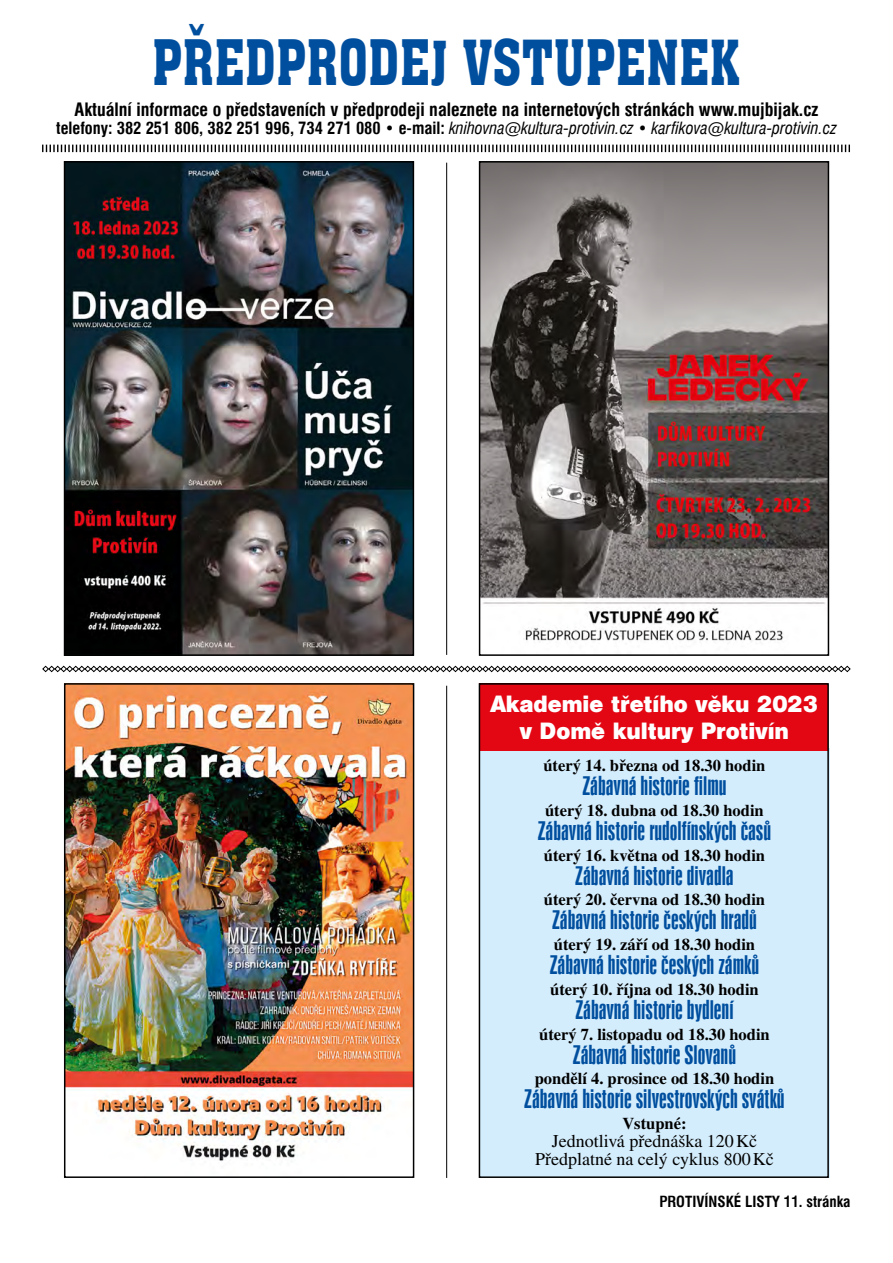
<style>
.page{position:relative;width:893px;height:1263px;background:#fff}
.page>*{position:absolute;margin:0;border:0;box-sizing:border-box;transform-origin:0 0}
.t1{font:61.05px "Aachen AT";color:#004f9f;scale:.81 1}
.t2{font:24px "Swiss 924 AT Regular B";color:#004f9f}
.t3{font:21px/27px "Swiss 721 AT Black No 2";color:#fff;text-align:center}
.t4{font:700 condensed 18px "Swiss 721 AT";color:#000}
.t5{font:18px/18px "Times CE";color:#000;text-align:center}
.t6{font:700 16.5px "Times CE";color:#000}
.t7{font:italic condensed 16.5px "Swiss 721 AT";color:#000}
.t8{font:700 condensed 15px "Swiss 721 AT";color:#000}
.s1{font-weight:700;font-style:normal}
.s2{font-style:normal}
</style>
<div class="page">
<svg style="left:42px;top:144px;width:808px;height:9px"></svg>
<svg style="left:42px;top:665px;width:809px;height:7px"></svg>
<img style="left:67px;top:164px;width:344px;height:489px">
<div style="left:64px;top:161px;width:350px;height:495px;border:2px solid #000"></div>
<hr style="left:446px;top:163px;width:1px;height:492px;background:#000">
<img style="left:67px;top:686px;width:344px;height:475px">
<div style="left:64px;top:683px;width:350px;height:495px;border:2px solid #000"></div>
<hr style="left:446px;top:686px;width:1px;height:492px;background:#000">
<div style="left:479px;top:748px;width:350px;height:430px;background:#d4edfc"></div>
<div style="left:479px;top:683px;width:348px;height:67px;background:#e30613"></div>
<div style="left:479px;top:683px;width:350px;height:495px;border:2px solid #000"></div>
<img style="left:482px;top:164px;width:344px;height:478px">
<div style="left:479px;top:161px;width:350px;height:495px;border:2px solid #000"></div>
<h1 class="t1" style="left:152px;top:24px;width:727px">PŘEDPRODEJ VSTUPENEK</h1>
<p class="t4" style="left:75px;top:98px;width:745px">Aktuální informace o představeních v předprodeji naleznete na internetových stránkách www.mujbijak.cz</p>
<p class="t7" style="left:56px;top:118px;width:782px"><span class="s1">telefony: 382 251 806, 382 251 996, 734 271 080</span> <span class="s2">•</span> <span class="s1">e-mail:</span> knihovna@kultura-protivin.cz <span class="s2">•</span> karfikova@kultura-protivin.cz</p>
<p class="t3" style="left:491px;top:689px;width:329px">Akademie třetího věku 2023 v Domě kultury Protivín</p>
<p class="t6" style="left:543px;top:756px;width:224px">úterý 14. března od 18.30 hodin</p>
<h2 class="t2" style="left:582px;top:771px;width:146px">Zábavná historie filmu</h2>
<p class="t6" style="left:545px;top:801px;width:220px">úterý 18. dubna od 18.30 hodin</p>
<h2 class="t2" style="left:538px;top:816px;width:235px">Zábavná historie rudolfínských časů</h2>
<p class="t6" style="left:544px;top:845px;width:223px">úterý 16. května od 18.30 hodin</p>
<h2 class="t2" style="left:575px;top:861px;width:160px">Zábavná historie divadla</h2>
<p class="t6" style="left:544px;top:890px;width:223px">úterý 20. června od 18.30 hodin</p>
<h2 class="t2" style="left:552px;top:906px;width:206px">Zábavná historie českých hradů</h2>
<p class="t6" style="left:554px;top:935px;width:203px">úterý 19. září od 18.30 hodin</p>
<h2 class="t2" style="left:550px;top:950px;width:211px">Zábavná historie českých zámků</h2>
<p class="t6" style="left:550px;top:980px;width:210px">úterý 10. října od 18.30 hodin</p>
<h2 class="t2" style="left:575px;top:995px;width:160px">Zábavná historie bydlení</h2>
<p class="t6" style="left:539px;top:1024px;width:232px">úterý 7. listopadu od 18.30 hodin</p>
<h2 class="t2" style="left:573px;top:1040px;width:165px">Zábavná historie Slovanů</h2>
<p class="t6" style="left:535px;top:1069px;width:241px">pondělí 4. prosince od 18.30 hodin</p>
<h2 class="t2" style="left:524px;top:1085px;width:262px">Zábavná historie silvestrovských svátků</h2>
<p class="t6" style="left:622px;top:1114px;width:66px">Vstupné:</p>
<p class="t5" style="left:535px;top:1132px;width:240px">Jednotlivá přednáška 120Kč<br>Předplatné na celý cyklus 800Kč</p>
<p class="t8" style="left:659px;top:1192px;width:192px">PROTIVÍNSKÉ LISTY 11. stránka</p>
</div>
